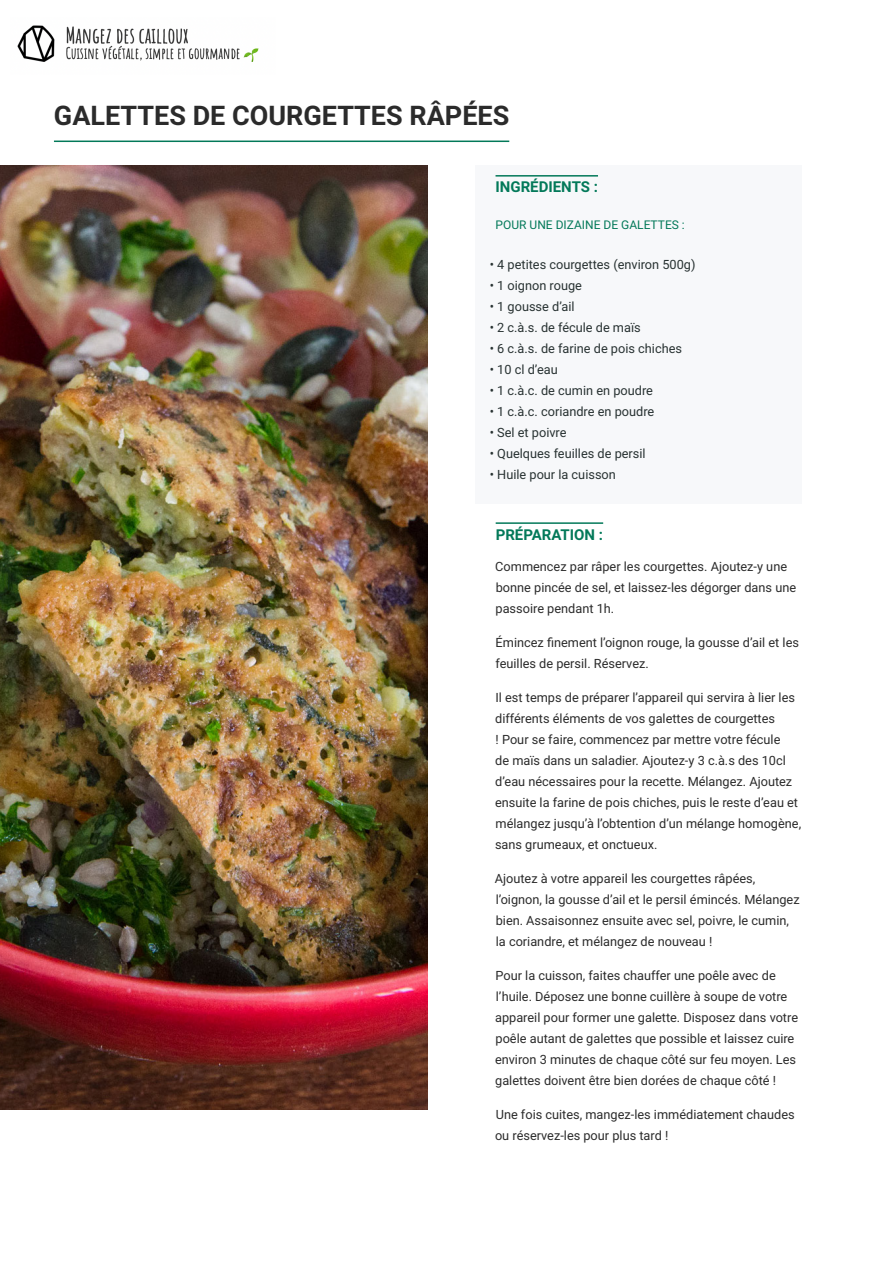
<style>
.page{position:relative;width:893px;height:1263px;background:#fff}
.page>*{position:absolute;margin:0;border:0;box-sizing:border-box;transform-origin:0 0}
.Recipe_Title{font:700 27px "Roboto";color:#2b2b2b}
.Ingredients_and_Meth{font:700 15px "Roboto";color:#037959}
.Body_Text{font:12.75px/21px "Roboto";color:#2b2b2b}
.Body_Text-2{font:12.75px "Roboto";color:#283232}
.Prep_Time{font:12px "Roboto";color:#037959}
</style>
<div class="page">
<div style="left:475px;top:166px;width:327px;height:338px;background:#f7f8fa"></div>
<hr style="left:54px;top:141px;width:455px;height:1px;background:#037959">
<hr style="left:495px;top:175px;width:103px;height:2px;background:#037959">
<img style="left:0;top:166px;width:428px;height:943px">
<hr style="left:496px;top:522px;width:107px;height:2px;background:#037959">
<img style="left:17px;top:25px;width:242px;height:37px">
<p class="Recipe_Title" style="left:54px;top:96px;width:457px">GALETTES DE COURGETTES RÂPÉES</p>
<p class="Ingredients_and_Meth" style="left:495px;top:176px;width:104px">INGRÉDIENTS :</p>
<p class="Prep_Time" style="left:496px;top:216px;width:191px">POUR UNE DIZAINE DE GALETTES :</p>
<p class="Body_Text-2" style="left:490px;top:255px;width:207px">• 4 petites courgettes (environ 500g)</p>
<p class="Body_Text-2" style="left:490px;top:276px;width:94px">• 1 oignon rouge</p>
<p class="Body_Text-2" style="left:490px;top:297px;width:86px">• 1 gousse d’ail</p>
<p class="Body_Text-2" style="left:490px;top:318px;width:152px">• 2 c.à.s. de fécule de maïs</p>
<p class="Body_Text-2" style="left:490px;top:339px;width:194px">• 6 c.à.s. de farine de pois chiches</p>
<p class="Body_Text-2" style="left:490px;top:360px;width:69px">• 10 cl d’eau</p>
<p class="Body_Text-2" style="left:490px;top:381px;width:165px">• 1 c.à.c. de cumin en poudre</p>
<p class="Body_Text-2" style="left:490px;top:402px;width:166px">• 1 c.à.c. coriandre en poudre</p>
<p class="Body_Text-2" style="left:490px;top:423px;width:78px">• Sel et poivre</p>
<p class="Body_Text-2" style="left:490px;top:444px;width:157px">• Quelques feuilles de persil</p>
<p class="Body_Text-2" style="left:490px;top:465px;width:128px">• Huile pour la cuisson</p>
<p class="Ingredients_and_Meth" style="left:496px;top:524px;width:109px">PRÉPARATION :</p>
<p class="Body_Text" style="left:495px;top:556px;width:302px">Commencez par râper les courgettes. Ajoutez-y une bonne pincée de sel, et laissez-les dégorger dans une passoire pendant 1h.</p>
<p class="Body_Text" style="left:495px;top:632px;width:305px">Émincez finement l’oignon rouge, la gousse d’ail et les feuilles de persil. Réservez.</p>
<p class="Body_Text" style="left:495px;top:687px;width:308px">Il est temps de préparer l’appareil qui servira à lier les différents éléments de vos galettes de courgettes<br>! Pour se faire, commencez par mettre votre fécule<br>de maïs dans un saladier. Ajoutez-y 3 c.à.s des 10cl d’eau nécessaires pour la recette. Mélangez. Ajoutez ensuite la farine de pois chiches, puis le reste d’eau et mélangez jusqu’à l’obtention d’un mélange homogène, sans grumeaux, et onctueux.</p>
<p class="Body_Text" style="left:495px;top:868px;width:306px">Ajoutez à votre appareil les courgettes râpées, l’oignon, la gousse d’ail et le persil émincés. Mélangez bien. Assaisonnez ensuite avec sel, poivre, le cumin, la coriandre, et mélangez de nouveau !</p>
<p class="Body_Text" style="left:495px;top:965px;width:305px">Pour la cuisson, faites chauffer une poêle avec de l’huile. Déposez une bonne cuillère à soupe de votre appareil pour former une galette. Disposez dans votre poêle autant de galettes que possible et laissez cuire environ 3 minutes de chaque côté sur feu moyen. Les galettes doivent être bien dorées de chaque côté !</p>
<p class="Body_Text" style="left:495px;top:1104px;width:301px">Une fois cuites, mangez-les immédiatement chaudes ou réservez-les pour plus tard !</p>
</div>
